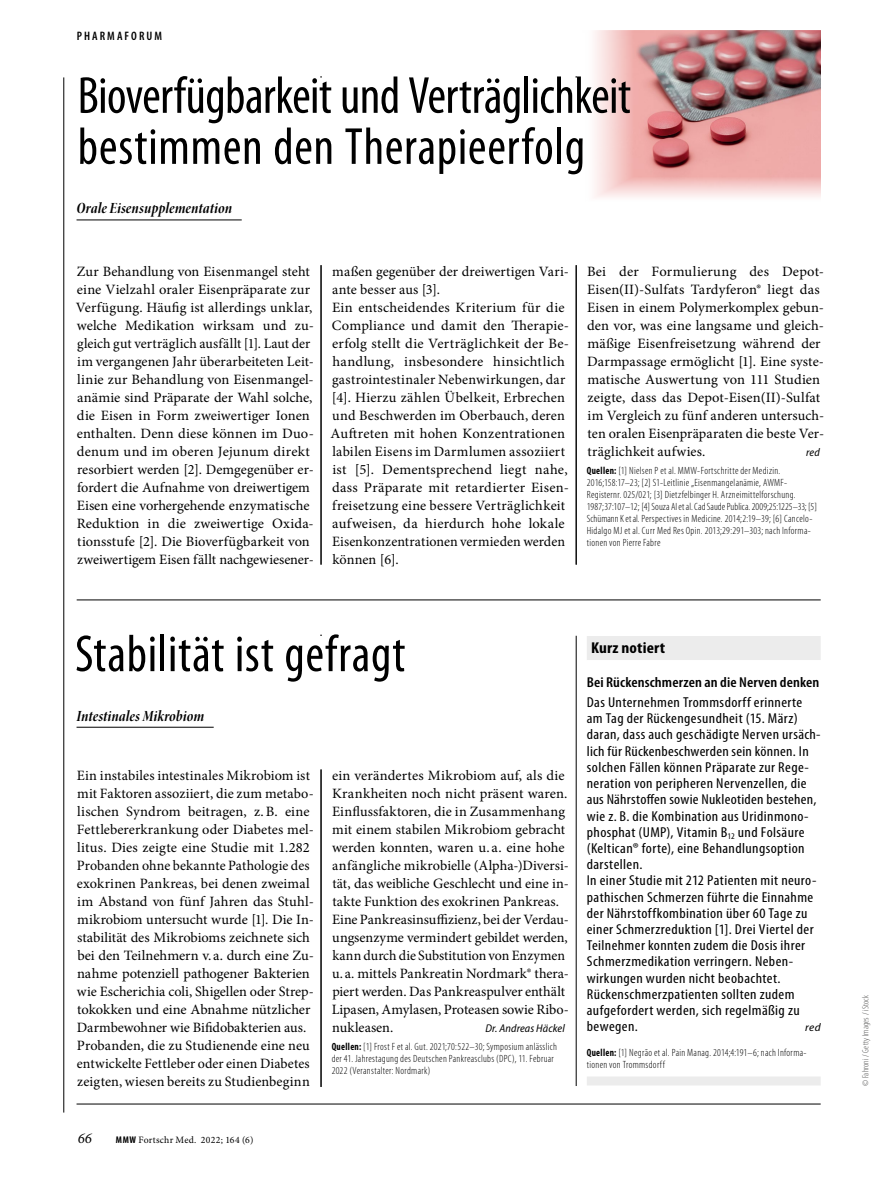
<style>
.page{position:relative;width:893px;height:1187px;background:#fff}
.page>*{position:absolute;margin:0;border:0;box-sizing:border-box;transform-origin:0 0}
.Title_klein{font:condensed 52.5px/51px "Myriad Pro";letter-spacing:-.005em;color:#000}
.Title_klein-2{font:condensed 52.5px "Myriad Pro";letter-spacing:.015em;color:#000}
.SuperTitle_1Pharma{font:15.75px "Minion Pro Bold Cn It Disp";letter-spacing:.005em;color:#000}
.NoXML_Kurz_notiert{font:700 condensed 15.75px "Myriad Pro";letter-spacing:.01em;color:#000;scale:1.1 1}
.t1{font:italic 14.85px "Minion Pro";color:#000}
.Para_Kurz_notiert{font:condensed 14.4px/16.2px "Myriad Pro";letter-spacing:.025em;color:#000;scale:1.1 1}
.Title_Kurz_notiert{font:600 condensed 14.4px "Myriad Pro";letter-spacing:.01em;color:#000;scale:1.1 1}
.Para_x{font:14.25px/18px "Minion Pro";letter-spacing:.005em;color:#000}
.t2{font:600 condensed 12.3px "Myriad Pro";letter-spacing:.165em;color:#000}
.Para_x-2{font:italic semi-condensed 11.25px "Myriad Pro";letter-spacing:.01em;color:#000}
.Para_Kurz_notiert-2{font:italic semi-condensed 11.25px "Myriad Pro";color:#000;scale:1.1 1}
.Source_x{font:300 condensed 10.5px/12px "Myriad Pro";letter-spacing:.025em;color:#000}
.Source_BoxLine{font:300 condensed 10.5px/12px "Myriad Pro";letter-spacing:.03em;color:#000}
.t3{font:9.75px "Minion Pro";letter-spacing:.025em;color:#000}
.Image_Source_x{font:300 condensed 9px "Myriad Pro";letter-spacing:.02em;color:#4d4d4c}
.s1{font-weight:700}
.s2{font-family:"Myriad Pro";font-weight:700;font-stretch:condensed}
</style>
<div class="page">
<hr style="left:64px;top:77px;width:1px;height:1035px;background:#000">
<hr style="left:77px;top:599px;width:744px;height:1px;background:#000">
<hr style="left:576px;top:635px;width:1px;height:450px;background:#000">
<hr style="left:77px;top:1103px;width:744px;height:1px;background:#000">
<img style="left:594px;top:31px;width:227px;height:166px">
<div style="left:587px;top:636px;width:234px;height:24px;background:#ececec"></div>
<div style="left:587px;top:1076px;width:234px;height:9px;background:#ececec"></div>
<hr style="left:77px;top:727px;width:137px;height:1px;background:#000">
<hr style="left:321px;top:769px;width:1px;height:317px;background:#000">
<hr style="left:77px;top:220px;width:165px;height:1px;background:#000">
<hr style="left:321px;top:265px;width:1px;height:299px;background:#000">
<hr style="left:576px;top:265px;width:1px;height:299px;background:#000">
<p class="t2" style="left:77px;top:29px;width:87px">PHARMAFORUM</p>
<p class="Title_klein" style="left:78px;top:69px;width:555px">Bioverfügbarkeit und Verträglichkeit bestimmen den Therapieerfolg</p>
<p class="SuperTitle_1Pharma" style="left:76px;top:199px;width:157px">Orale Eisensupplementation</p>
<p class="Para_x" style="left:76px;top:262px;width:239px">Zur Behandlung von Eisenmangel steht eine Vielzahl oraler Eisenpräparate zur Verfügung. Häufig ist allerdings unklar, welche Medikation wirksam und zu&shy;gleich gut verträglich ausfällt [1]. Laut der im vergangenen Jahr überarbeiteten Leit&shy;linie zur Behandlung von Eisenmangel&shy;anämie sind Präparate der Wahl solche, die Eisen in Form zweiwertiger Ionen enthalten. Denn diese können im Duo&shy;denum und im oberen Jejunum direkt resorbiert werden [2]. Demgegenüber er&shy;fordert die Aufnahme von dreiwertigem Eisen eine vorhergehende enzymatische Reduktion in die zweiwertige Oxida&shy;tionsstufe [2]. Die Bioverfügbarkeit von zweiwertigem Eisen fällt nachgewiesener-</p>
<p class="Para_x" style="left:332px;top:262px;width:238px">maßen gegenüber der dreiwertigen Vari&shy;ante besser aus [3].</p>
<p class="Para_x" style="left:331px;top:298px;width:240px">Ein entscheidendes Kriterium für die Compliance und damit den Therapie&shy;erfolg stellt die Verträglichkeit der Be&shy;handlung, insbesondere hinsichtlich gastrointestinaler Nebenwirkungen, dar [4]. Hierzu zählen Übelkeit, Erbrechen und Beschwerden im Oberbauch, deren Auftreten mit hohen Konzentrationen labilen Eisens im Darmlumen assoziiert ist [5]. Dementsprechend liegt nahe, dass Präparate mit retardierter Eisen&shy;freisetzung eine bessere Verträglichkeit aufweisen, da hierdurch hohe lokale Eisenkonzentrationen vermieden werden können [6].</p>
<p class="Para_x" style="left:587px;top:262px;width:239px">Bei der Formulierung des Depot-Eisen(II)-Sulfats Tardyferon® liegt das Eisen in einem Polymerkomplex gebun&shy;den vor, was eine langsame und gleich&shy;mäßige Eisenfreisetzung während der Darmpassage ermöglicht [1]. Eine syste&shy;matische Auswertung von 111 Studien zeigte, dass das Depot-Eisen(II)-Sulfat im Vergleich zu fünf anderen untersuch&shy;ten oralen Eisenpräparaten die beste Ver&shy;träglichkeit aufwies.</p>
<p class="Para_x-2" style="left:806px;top:446px;width:15px">red</p>
<p class="Source_x" style="left:587px;top:464px;width:232px"><span class="s1">Quellen:</span> [1] Nielsen P et al. MMW-Fortschritte der Medizin.<br>2016;158:17–23; [2] S1-Leitlinie „Eisenmangelanämie, AWMF-Registernr. 025/021; [3] Dietzfelbinger H. Arzneimittelforschung.<br>1987;37:107–12; [4] Souza AI et al. Cad Saude Publica. 2009;25:1225–33; [5] Schümann K et al. Perspectives in Medicine. 2014;2:19–39; [6] Cancelo-Hidalgo MJ et al. Curr Med Res Opin. 2013;29:291–303; nach Informa&shy;tionen von Pierre Fabre</p>
<p class="Title_klein-2" style="left:75px;top:622px;width:332px">Stabilität ist gefragt</p>
<p class="SuperTitle_1Pharma" style="left:77px;top:706px;width:129px">Intestinales Mikrobiom</p>
<p class="Para_x" style="left:77px;top:766px;width:238px">Ein instabiles intestinales Mikrobiom ist mit Faktoren assoziiert, die zum metabo&shy;lischen Syndrom beitragen, z.B. eine Fettlebererkrankung oder Diabetes mel&shy;litus. Dies zeigte eine Studie mit 1.282<br>Probanden ohne bekannte Pathologie des exokrinen Pankreas, bei denen zweimal im Abstand von fünf Jahren das Stuhl&shy;mikrobiom untersucht wurde [1]. Die In&shy;stabilität des Mikrobioms zeichnete sich bei den Teilnehmern v.a. durch eine Zu&shy;nahme potenziell pathogener Bakterien wie Escherichia coli, Shigellen oder Strep&shy;tokokken und eine Abnahme nützlicher Darmbewohner wie Bifidobakterien aus.</p>
<p class="Para_x" style="left:77px;top:1036px;width:234px;text-align:justify">Probanden, die zu Studienende eine neu entwickelte Fettleber oder einen Diabetes zeigten, wiesen bereits zu Studienbeginn</p>
<p class="t1" style="left:78px;top:1128px;width:16px">66</p>
<p class="t3" style="left:116px;top:1132px;width:139px"><span class="s2">MMW</span> Fortschr Med. 2022; 164 (6)</p>
<p class="Para_x" style="left:332px;top:766px;width:238px">ein verändertes Mikrobiom auf, als die Krankheiten noch nicht präsent waren.<br>Einflussfaktoren, die in Zusammenhang mit einem stabilen Mikrobiom gebracht werden konnten, waren u. a. eine hohe anfängliche mikrobielle (Alpha-)Diversi&shy;tät, das weibliche Geschlecht und eine in&shy;takte Funktion des exokrinen Pankreas.</p>
<p class="Para_x" style="left:332px;top:910px;width:238px">Eine Pankreasinsuffizienz, bei der Verdau&shy;ungsenzyme vermindert gebildet werden, kann durch die Substitution von Enzymen u.a. mittels Pankreatin Nordmark® thera&shy;piert werden. Das Pankreaspulver enthält Lipasen, Amylasen, Proteasen sowie Ribo&shy;nukleasen.</p>
<p class="Para_x-2" style="left:485px;top:1022px;width:81px">Dr. Andreas Häckel</p>
<p class="Source_x" style="left:332px;top:1040px;width:227px"><span class="s1">Quellen:</span> [1] Frost F et al. Gut. 2021;70:522–30; Symposium anlässlich der 41. Jahrestagung des Deutschen Pankreasclubs (DPC), 11. Februar<br>2022 (Veranstalter: Nordmark)</p>
<p class="NoXML_Kurz_notiert" style="left:591px;top:638px;width:69px">Kurz notiert</p>
<p class="Title_Kurz_notiert" style="left:587px;top:674px;width:213px">Bei Rückenschmerzen an die Nerven denken</p>
<p class="Para_Kurz_notiert" style="left:587px;top:694px;width:214px">Das Unternehmen Trommsdorff erinnerte am Tag der Rückengesundheit (15. März) daran, dass auch geschädigte Nerven ursäch&shy;lich für Rückenbeschwerden sein können. In solchen Fällen können Präparate zur Rege&shy;neration von peripheren Nervenzellen, die aus Nährstoffen sowie Nukleotiden bestehen, wie z. B. die Kombination aus Uridinmono&shy;phosphat (UMP), Vitamin B<sub>12</sub> und Folsäure (Keltican® forte), eine Behandlungsoption darstellen.<br>In einer Studie mit 212 Patienten mit neuro&shy;pathischen Schmerzen führte die Einnahme der Nährstoffkombination über 60 Tage zu einer Schmerzreduktion [1]. Drei Viertel der Teilnehmer konnten zudem die Dosis ihrer Schmerzmedikation verringern. Neben&shy;wirkungen wurden nicht beobachtet.<br>Rückenschmerzpatienten sollten zudem aufgefordert werden, sich regelmäßig zu bewegen.</p>
<p class="Para_Kurz_notiert-2" style="left:805px;top:1021px;width:16px">red</p>
<p class="Source_BoxLine" style="left:587px;top:1046px;width:221px"><span class="s1">Quellen:</span> [1] Negrão et al. Pain Manag. 2014;4:191–6; nach Informa&shy;tionen von Trommsdorff</p>
<p class="Image_Source_x" style="left:861px;top:1085px;width:92px;rotate:-90deg">© Fahroni / Getty Images / iStock</p>
</div>
